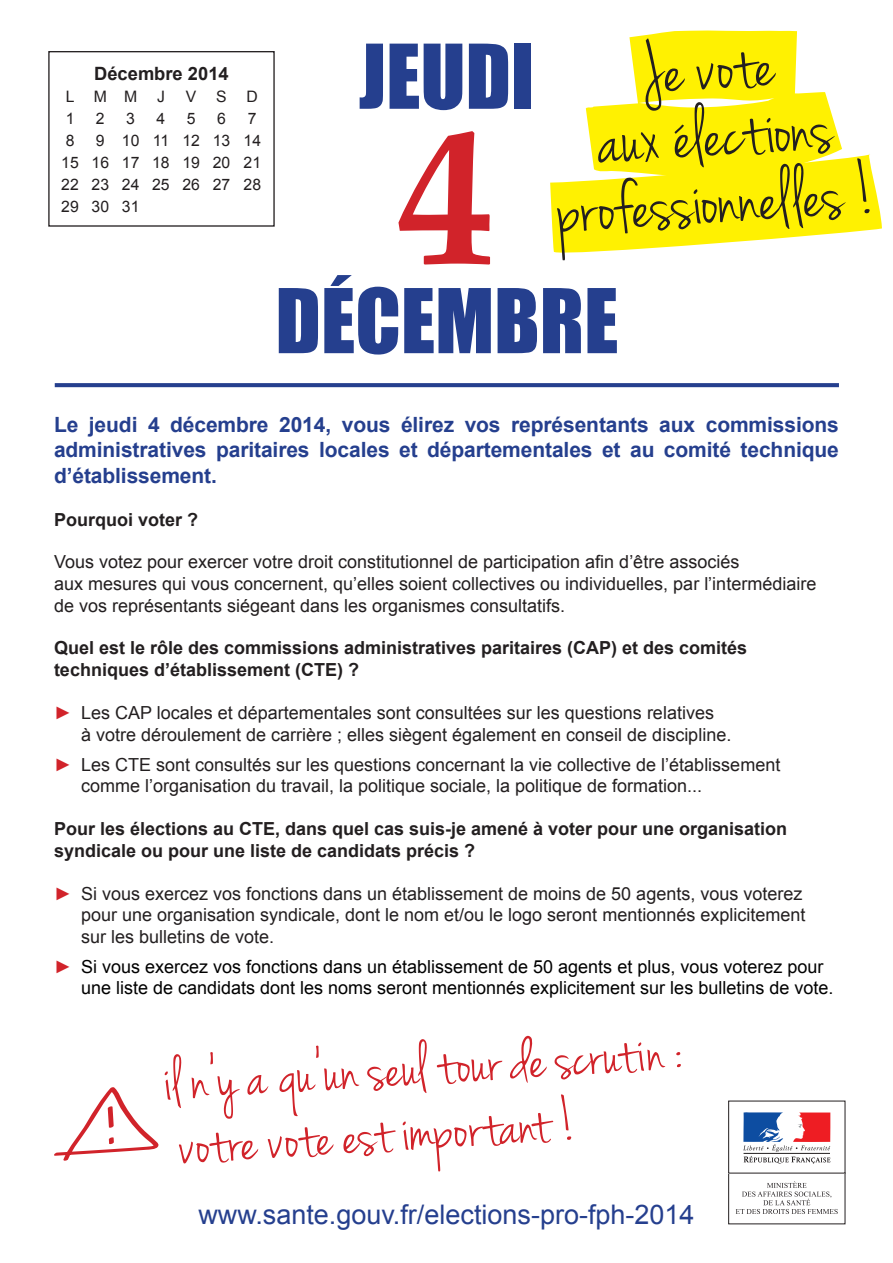
<style>
.page{position:relative;width:893px;height:1263px;background:#fff}
.page>*{position:absolute;margin:0;border:0;box-sizing:border-box;transform-origin:0 0}
.t1{font:700 193.5px "Book Antiqua";color:#d1232a}
.t2{font:82.35px "Impact";color:#253f8e}
.t3{font:78px/66.8px "Jenna Sue";color:#231f20;text-align:center}
.t4{font:64.5px/64.1px "Jenna Sue";color:#d1232a}
.t5{font:27px "Arial";color:#253f8e}
.t6{font:700 21px/25.2px "Arial";letter-spacing:-.005em;color:#253f8e;text-align:justify}
.t7{font:700 18.3px "Arial";color:#231f20}
.t8{font:18px/21.6px "Arial";color:#231f20}
.t9{font:700 18px/21.6px "Arial";color:#231f20}
.t10{font:18px/21.6px "Arial";color:#000}
.t11{font:15.75px/22px "Arial";color:#231f20;text-align:justify}
.s1{color:#d1232a}
</style>
<div class="page">
<div style="left:48px;top:51px;width:227px;height:176px;border:1px solid #231f20"></div>
<svg style="left:55px;top:383px;width:784px;height:4px;background:#2b4491"></svg>
<svg style="left:743px;top:1112px;width:87px;height:52px"></svg>
<svg style="left:736px;top:1181px;width:102px;height:33px"></svg>
<svg style="left:54px;top:1087px;width:105px;height:74px"></svg>
<svg style="left:550px;top:30px;width:332px;height:223px"></svg>
<p class="t7" style="left:94px;top:61px;width:136px">Décembre 2014</p>
<p class="t11" style="left:66px;top:85px;width:73px">LMM</p>
<p class="t11" style="left:157px;top:85px;width:9px">J</p>
<p class="t11" style="left:186px;top:85px;width:12px">V</p>
<p class="t11" style="left:216px;top:85px;width:12px">S</p>
<p class="t11" style="left:247px;top:85px;width:13px">D</p>
<p class="t11" style="left:66px;top:107px;width:10px">1</p>
<p class="t11" style="left:96px;top:107px;width:10px">2</p>
<p class="t11" style="left:126px;top:107px;width:10px">3</p>
<p class="t11" style="left:157px;top:107px;width:10px">4</p>
<p class="t11" style="left:187px;top:107px;width:10px">5</p>
<p class="t11" style="left:217px;top:107px;width:10px">6</p>
<p class="t11" style="left:248px;top:107px;width:10px">7</p>
<p class="t11" style="left:66px;top:129px;width:10px">8</p>
<p class="t11" style="left:61px;top:129px;width:201px;text-indent:35px">9 10 11 12 13 14<br>15 16 17 18 19 20 21<br>22 23 24 25 26 27 28<br>29 30 31</p>
<h3 class="t3" style="left:546px;top:48px;width:319px;rotate:-4deg">Je vote<br>aux elections professionnelles !</h3>
<h2 class="t2" style="left:359px;top:13px;width:177px">JEUDI</h2>
<h1 class="t1" style="left:398px;top:66px;width:98px">4</h1>
<h2 class="t2" style="left:275px;top:257px;width:344px">DÉCEMBRE</h2>
<p class="t6" style="left:54px;top:413px;width:786px">Le jeudi 4 décembre 2014, vous élirez vos représentants aux commissions administratives paritaires locales et départementales et au comité technique d’établissement.</p>
<p class="t9" style="left:54px;top:509px;width:146px">Pourquoi voter ?</p>
<p class="t8" style="left:54px;top:551px;width:764px">Vous votez pour exercer votre droit constitutionnel de participation afin d’être associés<br>aux mesures qui vous concernent, qu’elles soient collectives ou individuelles, par l’intermédiaire de vos représentants siégeant dans les organismes consultatifs.</p>
<p class="t9" style="left:54px;top:638px;width:695px">Quel est le rôle des commissions administratives paritaires (CAP) et des comités techniques d’établissement (CTE) ?</p>
<p class="t8" style="left:81px;top:702px;width:652px;text-indent:-27px"><span class="s1">►</span> Les CAP locales et départementales sont consultées sur les questions relatives<br>à votre déroulement de carrière ; elles siègent également en conseil de discipline.</p>
<p class="t8" style="left:81px;top:754px;width:701px;text-indent:-27px"><span class="s1">►</span> Les CTE sont consultés sur les questions concernant la vie collective de l’établissement comme l’organisation du travail, la politique sociale, la politique de formation...</p>
<p class="t9" style="left:54px;top:818px;width:735px">Pour les élections au CTE, dans quel cas suis-je amené à voter pour une organisation syndicale ou pour une liste de candidats précis ?</p>
<p class="t8" style="left:81px;top:883px;width:726px;text-indent:-27px"><span class="s1">►</span> Si vous exercez vos fonctions dans un établissement de moins de 50 agents, vous voterez pour une organisation syndicale, dont le nom et/ou le logo seront mentionnés explicitement sur les bulletins de vote.</p>
<p class="t10" style="left:81px;top:956px;width:754px;text-indent:-27px"><span class="s1">►</span> Si vous exercez vos fonctions dans un établissement de 50 agents et plus, vous voterez pour une liste de candidats dont les noms seront mentionnés explicitement sur les bulletins de vote.</p>
<h3 class="t4" style="left:162px;top:1055px;width:520px;rotate:-4deg">il n’y a qu’un seul tour de scrutin : votre vote est important !</h3>
<h3 class="t5" style="left:198px;top:1197px;width:498px">www.sante.gouv.fr/elections-pro-fph-2014</h3>
</div>
